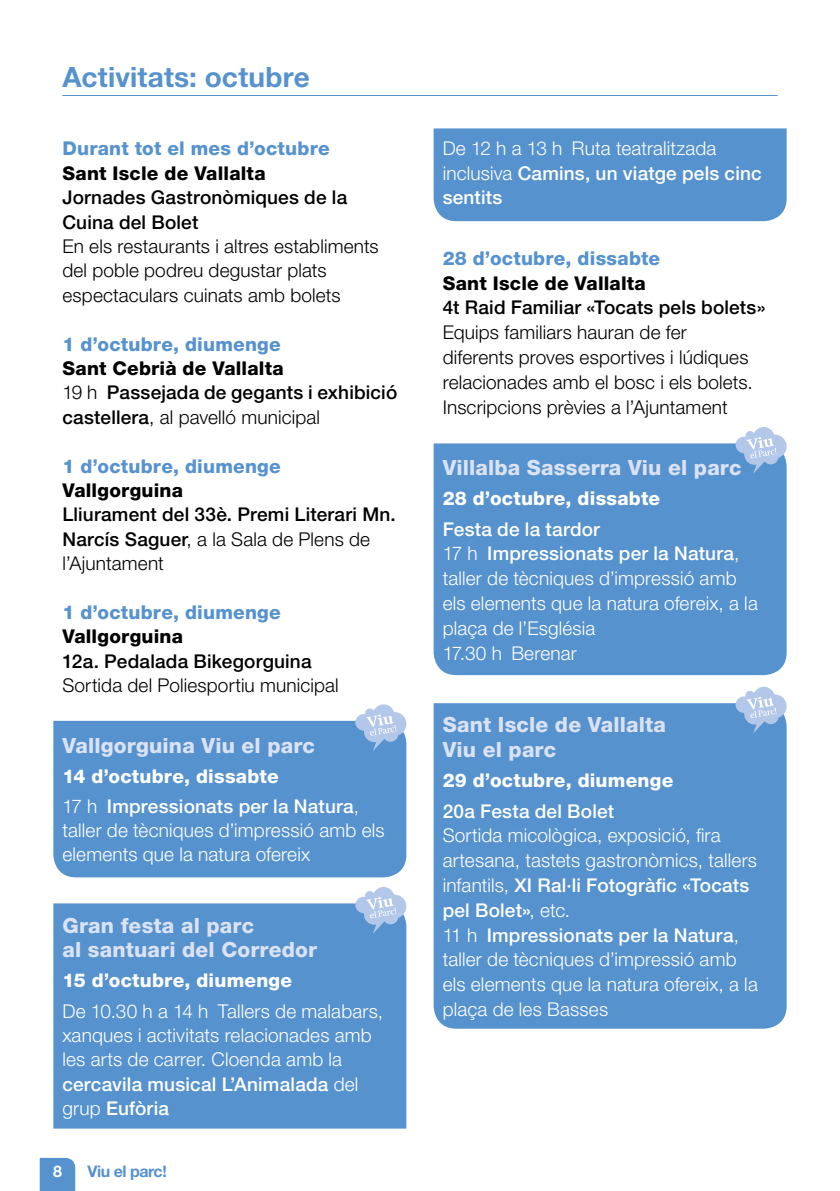
<style>
.page{position:relative;width:840px;height:1191px;background:#fff}
.page>*{position:absolute;margin:0;border:0;box-sizing:border-box;transform-origin:0 0}
.t1{font:700 28px "Helvetica Neue LT Std";letter-spacing:.01em;color:#5692ce}
.t2{font:800 21px/24.4px "Helvetica Neue LT Std";letter-spacing:.005em;color:#dae2f4}
.t3{font:300 19px/24.8px "Helvetica Neue LT Std";letter-spacing:.01em;color:#fff}
.t4{font:500 19px/24.4px "Helvetica Neue LT Std";letter-spacing:.01em;color:#000}
.t5{font:300 19px/24.8px "Helvetica Neue LT Std";letter-spacing:.01em;color:#000}
.t6{font:800 19px "Helvetica Neue LT Std";letter-spacing:.01em;color:#5692ce}
.t7{font:500 19px/30px "Helvetica Neue LT Std";letter-spacing:.01em;color:#fff}
.t8{font:800 19px "Helvetica Neue LT Std";letter-spacing:.01em;color:#000}
.t9{font:800 19px "Helvetica Neue LT Std";letter-spacing:.01em;color:#fff}
.t10{font:700 16px "Helvetica Neue LT Std";letter-spacing:-.03em;color:#5692ce}
.t11{font:700 16px "Helvetica Neue LT Std";color:#fff}
.s1{font-weight:800}
.s2{font-weight:300}
.s3{font-weight:500}
</style>
<div class="page">
<svg style="left:40px;top:1157px;width:35px;height:34px"></svg>
<div style="left:433px;top:128px;width:353px;height:93px;background:#5692ce"></div>
<div style="left:53px;top:721px;width:353px;height:156px;background:#5692ce"></div>
<div style="left:433px;top:443px;width:353px;height:232px;background:#5692ce"></div>
<div style="left:433px;top:703px;width:353px;height:325px;background:#5692ce"></div>
<div style="left:53px;top:903px;width:353px;height:225px;background:#5692ce"></div>
<svg style="left:355px;top:704px;width:51px;height:47px"></svg>
<svg style="left:735px;top:427px;width:51px;height:47px"></svg>
<svg style="left:735px;top:686px;width:51px;height:47px"></svg>
<svg style="left:355px;top:887px;width:51px;height:47px"></svg>
<hr style="left:62px;top:95px;width:715px;height:1px;background:#5692ce">
<h1 class="t1" style="left:62px;top:60px;width:249px">Activitats: octubre</h1>
<p class="t6" style="left:62px;top:137px;width:268px">Durant tot el mes d’octubre</p>
<p class="t8" style="left:62px;top:162px;width:204px">Sant Iscle de Vallalta</p>
<p class="t4" style="left:62px;top:185px;width:286px">Jornades Gastronòmiques de la<br>Cuina del Bolet</p>
<p class="t5" style="left:62px;top:234px;width:318px">En els restaurants i altres establiments del poble podreu degustar plats espectaculars cuinats amb bolets</p>
<p class="t6" style="left:62px;top:332px;width:220px">1 d’octubre, diumenge</p>
<p class="t4" style="left:62px;top:356px;width:336px"><span class="s1">Sant Cebrià de Vallalta<br></span><span class="s2">19 h</span> Passejada de gegants i exhibició castellera<span class="s2">, al pavelló municipal</span></p>
<p class="t6" style="left:62px;top:454px;width:220px">1 d’octubre, diumenge</p>
<p class="t8" style="left:62px;top:479px;width:122px">Vallgorguina</p>
<p class="t4" style="left:62px;top:502px;width:335px">Lliurament del 33è. Premi Literari Mn.<br>Narcís Saguer<span class="s2">, a la Sala de Plens de l’Ajuntament</span></p>
<p class="t6" style="left:62px;top:601px;width:220px">1 d’octubre, diumenge</p>
<p class="t8" style="left:62px;top:625px;width:122px">Vallgorguina</p>
<p class="t4" style="left:62px;top:648px;width:250px">12a. Pedalada Bikegorguina</p>
<p class="t5" style="left:62px;top:672px;width:278px">Sortida del Poliesportiu municipal</p>
<p class="t2" style="left:62px;top:733px;width:254px">Vallgorguina Viu el parc</p>
<p class="t7" style="left:62px;top:760px;width:298px"><span class="s1">14 d’octubre, dissabte<br></span><span class="s2">17 h</span> Impressionats per la Natura<span class="s2">,</span></p>
<p class="t3" style="left:62px;top:817px;width:323px">taller de tècniques d’impressió amb els elements que la natura ofereix</p>
<p class="t2" style="left:62px;top:913px;width:256px">Gran festa al parc<br>al santuari del Corredor</p>
<p class="t9" style="left:62px;top:969px;width:231px">15 d’octubre, diumenge</p>
<p class="t3" style="left:62px;top:998px;width:322px">De 10.30 h a 14 h Tallers de malabars, xanques i activitats relacionades amb les arts de carrer. Cloenda amb la <span class="s3">cercavila musical L’Animalada</span> del grup <span class="s3">Eufòria</span></p>
<p class="t11" style="left:53px;top:1161px;width:10px">8</p>
<p class="t10" style="left:87px;top:1161px;width:81px">Viu el parc!</p>
<p class="t3" style="left:442px;top:136px;width:320px;line-height:24.2px">De 12 h a 13 h Ruta teatralitzada inclusiva <span class="s3">Camins, un viatge pels cinc sentits</span></p>
<p class="t6" style="left:442px;top:247px;width:219px">28 d’octubre, dissabte</p>
<p class="t8" style="left:442px;top:271px;width:204px">Sant Iscle de Vallalta</p>
<p class="t4" style="left:442px;top:295px;width:324px">4t Raid Familiar «Tocats pels bolets»</p>
<p class="t5" style="left:442px;top:319px;width:311px">Equips familiars hauran de fer diferents proves esportives i lúdiques relacionades amb el bosc i els bolets.<br>Inscripcions prèvies a l’Ajuntament</p>
<p class="t2" style="left:442px;top:455px;width:300px">Villalba Sasserra Viu el parc</p>
<p class="t9" style="left:442px;top:487px;width:219px">28 d’octubre, dissabte</p>
<p class="t3" style="left:442px;top:516px;width:316px"><span class="s3">Festa de la tardor<br></span>17 h <span class="s3">Impressionats per la Natura</span>, taller de tècniques d’impressió amb els elements que la natura ofereix, a la plaça de l’Església<br>17.30 h Berenar</p>
<p class="t2" style="left:442px;top:712px;width:225px">Sant Iscle de Vallalta<br>Viu el parc</p>
<p class="t9" style="left:442px;top:769px;width:232px">29 d’octubre, diumenge</p>
<p class="t7" style="left:442px;top:795px;width:173px">20a Festa del Bolet</p>
<p class="t3" style="left:442px;top:823px;width:316px">Sortida micològica, exposició, fira artesana, tastets gastronòmics, tallers infantils, <span class="s3">XI Ral·li Fotogràfic «Tocats pel Bolet»</span>, etc.<br>11 h <span class="s3">Impressionats per la Natura</span>, taller de tècniques d’impressió amb els elements que la natura ofereix, a la plaça de les Basses</p>
</div>
